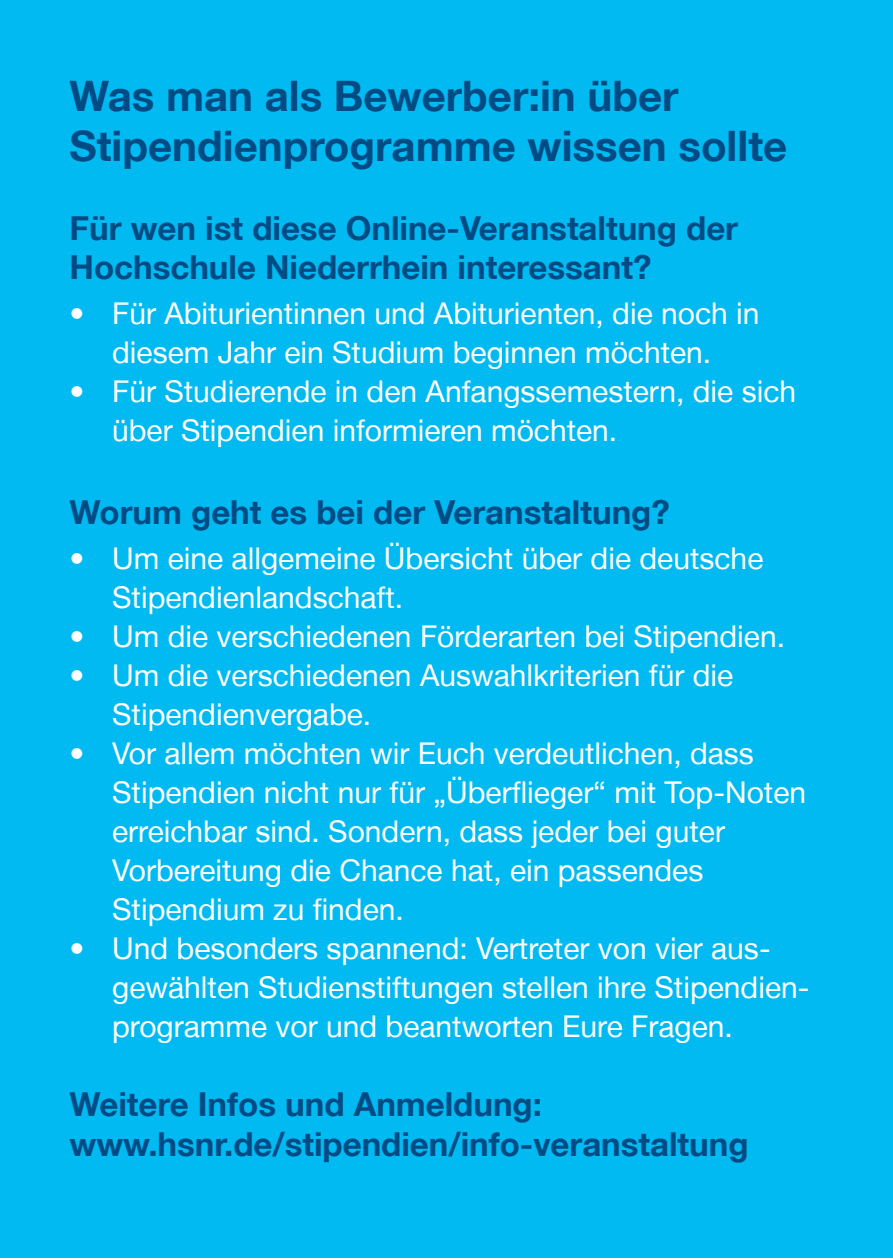
<style>
.page{position:relative;width:893px;height:1259px;background:#fff}
.page>*{position:absolute;margin:0;border:0;box-sizing:border-box;transform-origin:0 0}
.t1{font:700 42px/50.4px "Helvetica Neue LT";color:#004b84}
.t2{font:700 33px/39.6px "Helvetica Neue LT";color:#004b84}
.t3{font:30px/39px "Helvetica Neue LT";color:#fff}
</style>
<div class="page">
<div style="left:0;top:0;width:893px;height:1257px;background:#00baf1"></div>
<h1 class="t1" style="left:70px;top:70px;width:719px">Was man als Bewerber:in über<br>Stipendienprogramme wissen sollte</h1>
<p class="t2" style="left:70px;top:207px;width:670px">Für wen ist diese Online-Veranstaltung der<br>Hochschule Niederrhein interessant?</p>
<p class="t3" style="left:70px;top:294px;width:691px;text-align:center">• Für Abiturientinnen und Abiturienten, die noch in diesem Jahr ein Studium beginnen möchten.</p>
<p class="t3" style="left:112px;top:372px;width:686px;text-indent:-43px">• Für Studierende in den Anfangssemestern, die sich über Stipendien informieren möchten.</p>
<p class="t2" style="left:70px;top:492px;width:602px">Worum geht es bei der Veranstaltung?</p>
<p class="t3" style="left:112px;top:538px;width:653px;text-indent:-43px">• Um eine allgemeine Übersicht über die deutsche<br>Stipendienlandschaft.</p>
<p class="t3" style="left:70px;top:616px;width:717px">• Um die verschiedenen Förderarten bei Stipendien.</p>
<p class="t3" style="left:112px;top:655px;width:623px;text-indent:-43px">• Um die verschiedenen Auswahlkriterien für die<br>Stipendienvergabe.</p>
<p class="t3" style="left:112px;top:733px;width:696px;text-indent:-43px">• Vor allem möchten wir Euch verdeutlichen, dass Stipendien nicht nur für „Überflieger“ mit Top-Noten erreichbar sind. Sondern, dass jeder bei guter Vorbereitung die Chance hat, ein passendes Stipendium zu finden.</p>
<p class="t3" style="left:112px;top:928px;width:699px;text-indent:-43px">• Und besonders spannend: Vertreter von vier aus&shy;gewählten Studienstiftungen stellen ihre Stipendien&shy;programme vor und beantworten Eure Fragen.</p>
<p class="t2" style="left:70px;top:1084px;width:680px">Weitere Infos und Anmeldung: www.hsnr.de/stipendien/info-veranstaltung</p>
</div>
